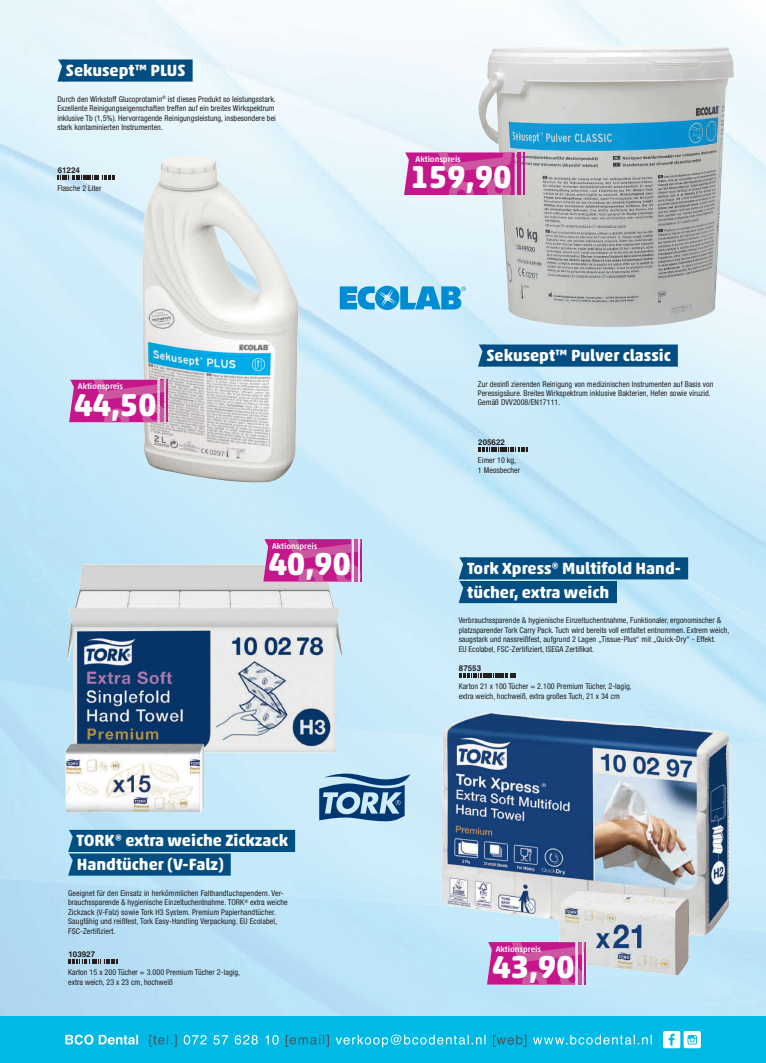
<style>
.page{position:relative;width:766px;height:1063px;background:#fff}
.page>*{position:absolute;margin:0;border:0;box-sizing:border-box;transform-origin:0 0}
.t1{font:700 32.2px "Akko Rounded Pro";letter-spacing:-.01em;color:#fff}
.t2{font:700 16.5px/23.7px "Akko Rounded Pro";color:#fff}
.t3{font:500 8.3px "Akko Rounded Pro";letter-spacing:-.01em;color:#fff}
.t4{font:condensed 8px/9.5px "Helvetica Neue LT Pro";letter-spacing:.005em;color:#231f20}
.t5{font:700 8px "Helvetica";color:#231f20}
</style>
<div class="page">
<img style="left:0;top:0;width:525px;height:168px">
<img style="left:0;top:168px;width:142px;height:213px">
<img style="left:276px;top:310px;width:428px;height:249px">
<img style="left:342px;top:559px;width:362px;height:177px">
<img style="left:97px;top:812px;width:72px;height:204px">
<div style="left:560px;top:975px;width:108px;height:41px;background:#c0e7f9"></div>
<svg style="left:339px;top:286px;width:127px;height:24px;background:#47addf"></svg>
<div style="left:63px;top:59px;width:129px;height:23px;background:#004e82"></div>
<svg style="left:57px;top:59px;width:8px;height:23px"></svg>
<img style="left:142px;top:156px;width:156px;height:326px">
<div style="left:483px;top:345px;width:194px;height:22px;background:#004e82"></div>
<svg style="left:478px;top:345px;width:7px;height:22px"></svg>
<img style="left:478px;top:46px;width:256px;height:281px">
<svg style="left:58px;top:175px;width:57px;height:4px"></svg>
<svg style="left:478px;top:447px;width:49px;height:4px"></svg>
<hr style="left:523px;top:152px;width:1px;height:43px;background:#c5168c">
<svg style="left:404px;top:152px;width:117px;height:44px;background:#c83597"></svg>
<svg style="left:69px;top:380px;width:98px;height:43px;background:#c83898"></svg>
<img style="left:442px;top:713px;width:287px;height:262px">
<div style="left:464px;top:557px;width:224px;height:22px;background:#004e82"></div>
<svg style="left:458px;top:557px;width:158px;height:46px"></svg>
<svg style="left:459px;top:673px;width:56px;height:5px"></svg>
<svg style="left:487px;top:942px;width:98px;height:44px;background:#c83c9b"></svg>
<img style="left:66px;top:565px;width:276px;height:247px">
<div style="left:74px;top:830px;width:221px;height:22px;background:#004e82"></div>
<svg style="left:68px;top:830px;width:163px;height:46px"></svg>
<svg style="left:68px;top:959px;width:49px;height:5px"></svg>
<svg style="left:263px;top:539px;width:98px;height:44px;background:#c83c9b"></svg>
<svg style="left:319px;top:773px;width:91px;height:49px;background:#6691b6"></svg>
<div style="left:0;top:1016px;width:765px;height:47px;background:#00b9e5"></div>
<svg style="left:533px;top:1035px;width:118px;height:10px"></svg>
<svg style="left:493px;top:1035px;width:33px;height:12px"></svg>
<svg style="left:335px;top:1035px;width:150px;height:12px"></svg>
<svg style="left:286px;top:1035px;width:43px;height:12px"></svg>
<svg style="left:184px;top:1035px;width:95px;height:10px"></svg>
<svg style="left:149px;top:1035px;width:28px;height:12px"></svg>
<svg style="left:65px;top:1035px;width:73px;height:10px"></svg>
<svg style="left:663px;top:1031px;width:37px;height:17px"></svg>
<p class="t2" style="left:66px;top:58px;width:121px">Sekusept™ PLUS</p>
<p class="t4" style="left:57px;top:94px;width:220px">Durch den Wirkstoff Glucoprotamin<sup>®</sup> ist dieses Produkt so leistungsstark.<br>Exzellente Reinigungseigenschaften treffen auf ein breites Wirkspektrum inklusive Tb (1,5%). Hervorragende Reinigungsleistung, insbesondere bei stark kontaminierten Instrumenten.</p>
<p class="t5" style="left:58px;top:165px;width:24px">61224</p>
<p class="t4" style="left:57px;top:183px;width:46px">Flasche 2 Liter</p>
<p class="t3" style="left:78px;top:381px;width:47px">Aktionspreis</p>
<p class="t1" style="left:74px;top:385px;width:84px">44,50</p>
<p class="t3" style="left:272px;top:541px;width:47px">Aktionspreis</p>
<p class="t1" style="left:268px;top:544px;width:84px">40,90</p>
<p class="t2" style="left:76px;top:829px;width:213px">TORK® extra weiche Zickzack<br>Handtücher (V-Falz)</p>
<p class="t4" style="left:68px;top:888px;width:221px">Geeignet für den Einsatz in herkömmlichen Falthandtuchspendern. Ver&shy;brauchssparende &amp; hygienische Einzeltuchentnahme. TORK <sup>®</sup> extra weiche Zickzack (V-Falz) sowie Tork H3 System. Premium Papierhandtücher.<br>Saugfähig und reißfest, Tork Easy-Handling Verpackung. EU Ecolabel, FSC-Zertifiziert.</p>
<p class="t5" style="left:68px;top:950px;width:28px">103927</p>
<p class="t4" style="left:68px;top:968px;width:173px">Karton 15 x 200 Tücher = 3.000 Premium Tücher 2-lagig, extra weich, 23 x 23 cm, hochweiß</p>
<p class="t3" style="left:415px;top:154px;width:47px">Aktionspreis</p>
<p class="t1" style="left:410px;top:157px;width:102px">159,90</p>
<p class="t2" style="left:486px;top:343px;width:186px">Sekusept™ Pulver classic</p>
<p class="t4" style="left:478px;top:379px;width:237px">Zur desinfi zierenden Reinigung von medizinischen Instrumenten auf Basis von<br>Peressigsäure. Breites Wirkspektrum inklusive Bakterien, Hefen sowie viruzid.<br>Gemäß DVV2008/EN17111.</p>
<p class="t5" style="left:478px;top:437px;width:28px">205622</p>
<p class="t4" style="left:478px;top:456px;width:44px">Eimer 10 kg,<br>1 Messbecher</p>
<p class="t2" style="left:467px;top:556px;width:215px">Tork Xpress® Multifold Hand&shy;tücher, extra weich</p>
<p class="t4" style="left:458px;top:616px;width:272px">Verbrauchssparende &amp; hygienische Einzeltuchentnahme, Funktionaler, ergonomischer &amp; platzsparender Tork Carry Pack. Tuch wird bereits voll entfaltet entnommen. Extrem weich, saugstark und nassreißfest, aufgrund 2 Lagen „Tissue-Plus“ mit „Quick-Dry“ - Effekt.<br>EU Ecolabel, FSC-Zertifiziert, ISEGA Zertifikat.</p>
<p class="t5" style="left:459px;top:664px;width:24px">87553</p>
<p class="t4" style="left:458px;top:682px;width:174px">Karton 21 x 100 Tücher = 2.100 Premium Tücher, 2-lagig, extra weich, hochweiß, extra großes Tuch, 21 x 34 cm</p>
<p class="t3" style="left:495px;top:944px;width:47px">Aktionspreis</p>
<p class="t1" style="left:492px;top:947px;width:84px">43,90</p>
</div>
